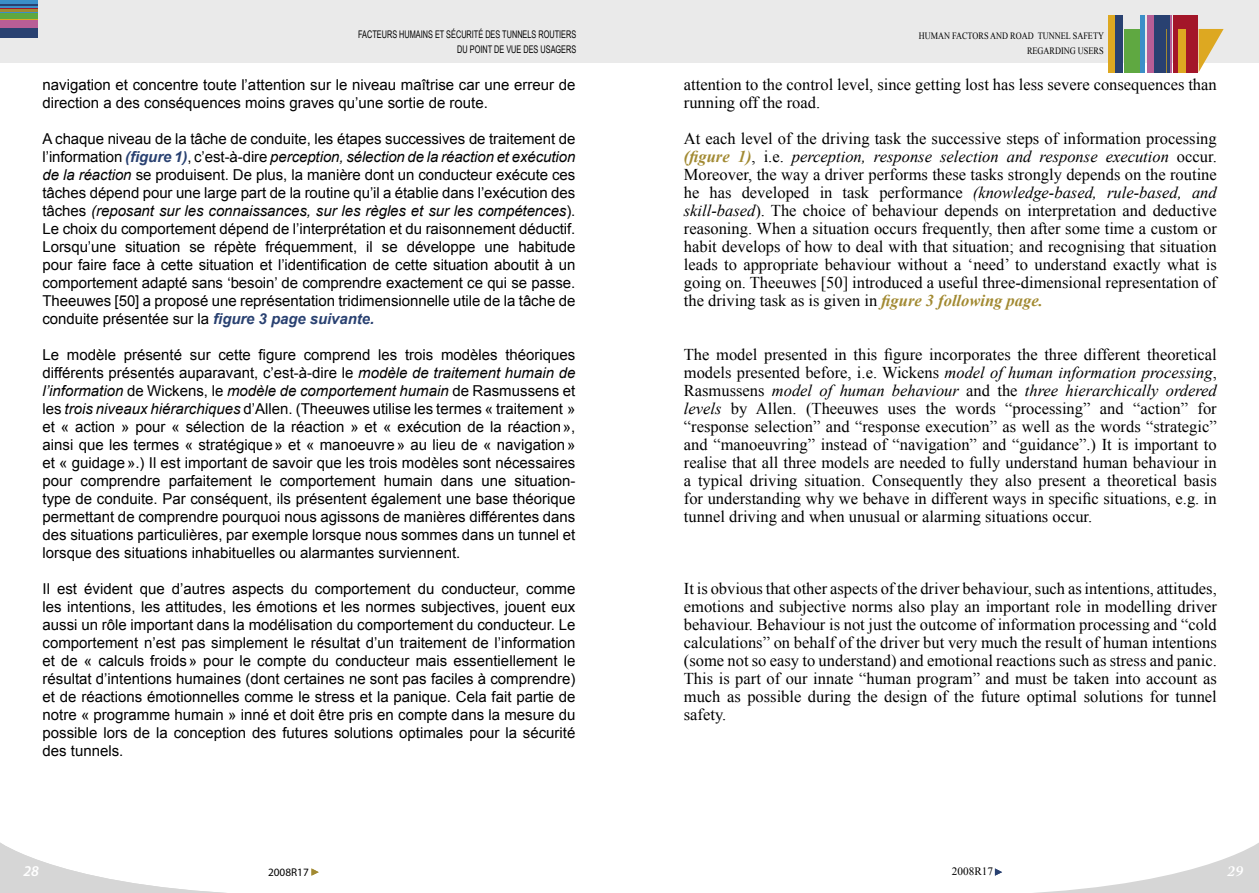
<style>
.page{position:relative;width:1259px;height:893px;background:#fff}
.page>*{position:absolute;margin:0;border:0;box-sizing:border-box;transform-origin:0 0}
.texte_courant_EV{font:16.5px/18px "Times New Roman";color:#000;text-align:justify}
.texte_courant_VF{font:15px/18px "Arial";color:#000;text-align:justify}
.t1{font:italic 600 15px "Myriad Pro";color:#fff}
.t2{font:italic 600 15px "Warnock Pro";color:#fff}
.t3{font:11.25px "Myriad Pro";color:#000}
.t4{font:11.25px "Times New Roman";color:#000}
.t5{font:10.5px/15px "Arial Narrow";color:#000;text-align:right;scale:.85 1}
.t6{font:9.75px/15px "Times New Roman";color:#000;text-align:right;scale:.85 1}
.s1{font-weight:700;font-style:italic;color:#294171}
.s2{font-style:italic}
.s3{font-weight:700;font-style:italic;color:#a28a32}
</style>
<div class="page">
<svg style="left:0;top:842px;width:226px;height:51px"></svg>
<svg style="left:311px;top:868px;width:8px;height:8px"></svg>
<svg style="left:994px;top:843px;width:265px;height:50px"></svg>
<div style="left:0;top:0;width:629px;height:63px;background:#eaeaea"></div>
<hr style="left:0;top:8px;width:38px;height:1px;background:#a31629">
<div style="left:0;top:0;width:38px;height:8px;background:#3b8fc8"></div>
<hr style="left:0;top:9px;width:38px;height:3px;background:#a28a32">
<div style="left:0;top:12px;width:38px;height:7px;background:#5fa841"></div>
<hr style="left:0;top:19px;width:38px;height:2px;background:#dda821">
<div style="left:0;top:21px;width:38px;height:7px;background:#b85e96"></div>
<div style="left:0;top:28px;width:38px;height:9px;background:#294171"></div>
<hr style="left:0;top:12px;width:38px;height:1px;background:#3b8fc8">
<hr style="left:0;top:4px;width:38px;height:2px;background:#294171">
<div style="left:629px;top:0;width:630px;height:63px;background:#eaeaea"></div>
<div style="left:1107px;top:15px;width:7px;height:57px;background:#dda821"></div>
<div style="left:1115px;top:15px;width:7px;height:57px;background:#294171"></div>
<div style="left:1123px;top:29px;width:16px;height:43px;background:#5fa841"></div>
<hr style="left:1140px;top:15px;width:4px;height:57px;background:#3b8fc8">
<svg style="left:1198px;top:29px;width:25px;height:43px"></svg>
<div style="left:1173px;top:15px;width:24px;height:57px;background:#a31629"></div>
<div style="left:1147px;top:15px;width:25px;height:57px;background:#b85e96"></div>
<div style="left:1154px;top:15px;width:16px;height:57px;background:#294171"></div>
<div style="left:1178px;top:29px;width:7px;height:43px;background:#dda821"></div>
<hr style="left:1166px;top:29px;width:1px;height:43px;background:#a28a32">
<p class="t5" style="left:358px;top:27px;width:258px">FACTEURS HUMAINS ET SÉCURITÉ DES TUNNELS ROUTIERS<br>DU POINT DE VUE DES USAGERS</p>
<p class="t6" style="left:918px;top:28px;width:219px">HUMAN FACTORS AND ROAD TUNNEL SAFETY<br>REGARDING USERS</p>
<p class="texte_courant_VF" style="left:43px;top:76px;width:534px">navigation et concentre toute l’attention sur le niveau maîtrise car une erreur de direction a des conséquences moins graves qu’une sortie de route.</p>
<p class="texte_courant_VF" style="left:43px;top:130px;width:534px">A chaque niveau de la tâche de conduite, les étapes successives de traitement de l’information <span class="s1">(figure 1)</span>, c’est-à-dire <span class="s2">perception, sélection de la réaction et exécution de la réaction</span> se produisent. De plus, la manière dont un conducteur exécute ces tâches dépend pour une large part de la routine qu’il a établie dans l’exécution des tâches <span class="s2">(reposant sur les connaissances, sur les règles et sur les compétences</span>).<br>Le choix du comportement dépend de l’interprétation et du raisonnement déductif.<br>Lorsqu’une situation se répète fréquemment, il se développe une habitude pour faire face à cette situation et l’identification de cette situation aboutit à un comportement adapté sans ‘besoin’ de comprendre exactement ce qui se passe.<br>Theeuwes [50] a proposé une représentation tridimensionnelle utile de la tâche de conduite présentée sur la <span class="s1">figure 3 page suivante.</span></p>
<p class="texte_courant_VF" style="left:43px;top:346px;width:534px">Le modèle présenté sur cette figure comprend les trois modèles théoriques différents présentés auparavant, c’est-à-dire le <span class="s2">modèle de traitement humain de l’information</span> de Wickens, le <span class="s2">modèle de comportement humain</span> de Rasmussens et les <span class="s2">trois niveaux hiérarchiques</span> d’Allen. (Theeuwes utilise les termes « traitement » et « action » pour « sélection de la réaction » et « exécution de la réaction », ainsi que les termes « stratégique » et « manoeuvre » au lieu de « navigation » et « guidage ».) Il est important de savoir que les trois modèles sont nécessaires pour comprendre parfaitement le comportement humain dans une situation&shy;type de conduite. Par conséquent, ils présentent également une base théorique permettant de comprendre pourquoi nous agissons de manières différentes dans des situations particulières, par exemple lorsque nous sommes dans un tunnel et lorsque des situations inhabituelles ou alarmantes surviennent.</p>
<p class="texte_courant_VF" style="left:43px;top:580px;width:534px">Il est évident que d’autres aspects du comportement du conducteur, comme les intentions, les attitudes, les émotions et les normes subjectives, jouent eux aussi un rôle important dans la modélisation du comportement du conducteur. Le comportement n’est pas simplement le résultat d’un traitement de l’information et de « calculs froids » pour le compte du conducteur mais essentiellement le résultat d’intentions humaines (dont certaines ne sont pas faciles à comprendre) et de réactions émotionnelles comme le stress et la panique. Cela fait partie de notre « programme humain » inné et doit être pris en compte dans la mesure du possible lors de la conception des futures solutions optimales pour la sécurité des tunnels.</p>
<p class="texte_courant_EV" style="left:684px;top:75px;width:534px">attention to the control level, since getting lost has less severe consequences than running off the road.</p>
<p class="texte_courant_EV" style="left:684px;top:129px;width:534px">At each level of the driving task the successive steps of information processing <span class="s3">(figure 1)</span>, i.e. <span class="s2">perception, response selection and response execution</span> occur.<br>Moreover, the way a driver performs these tasks strongly depends on the routine he has developed in task performance <span class="s2">(knowledge-based, rule-based, and skill-based</span>). The choice of behaviour depends on interpretation and deductive reasoning. When a situation occurs frequently, then after some time a custom or habit develops of how to deal with that situation; and recognising that situation leads to appropriate behaviour without a ‘need’ to understand exactly what is going on. Theeuwes [50] introduced a useful three-dimensional representation of the driving task as is given in <span class="s3">figure 3 following page.</span></p>
<p class="texte_courant_EV" style="left:684px;top:345px;width:534px">The model presented in this figure incorporates the three different theoretical models presented before, i.e. Wickens <span class="s2">model of human information processing</span>, Rasmussens <span class="s2">model of human behaviour</span> and the <span class="s2">three hierarchically ordered levels</span> by Allen. (Theeuwes uses the words “processing” and “action” for “response selection” and “response execution” as well as the words “strategic” and “manoeuvring” instead of “navigation” and “guidance”.) It is important to realise that all three models are needed to fully understand human behaviour in a typical driving situation. Consequently they also present a theoretical basis for understanding why we behave in different ways in specific situations, e.g. in tunnel driving and when unusual or alarming situations occur.</p>
<p class="texte_courant_EV" style="left:684px;top:579px;width:534px">It is obvious that other aspects of the driver behaviour, such as intentions, attitudes, emotions and subjective norms also play an important role in modelling driver behaviour. Behaviour is not just the outcome of information processing and “cold calculations” on behalf of the driver but very much the result of human intentions (some not so easy to understand) and emotional reactions such as stress and panic.<br>This is part of our innate “human program” and must be taken into account as much as possible during the design of the future optimal solutions for tunnel safety.</p>
<p class="t1" style="left:23px;top:863px;width:17px">28</p>
<p class="t3" style="left:268px;top:866px;width:42px">2008R17</p>
<p class="t4" style="left:952px;top:864px;width:43px">2008R17</p>
<p class="t2" style="left:1227px;top:862px;width:17px">29</p>
</div>
